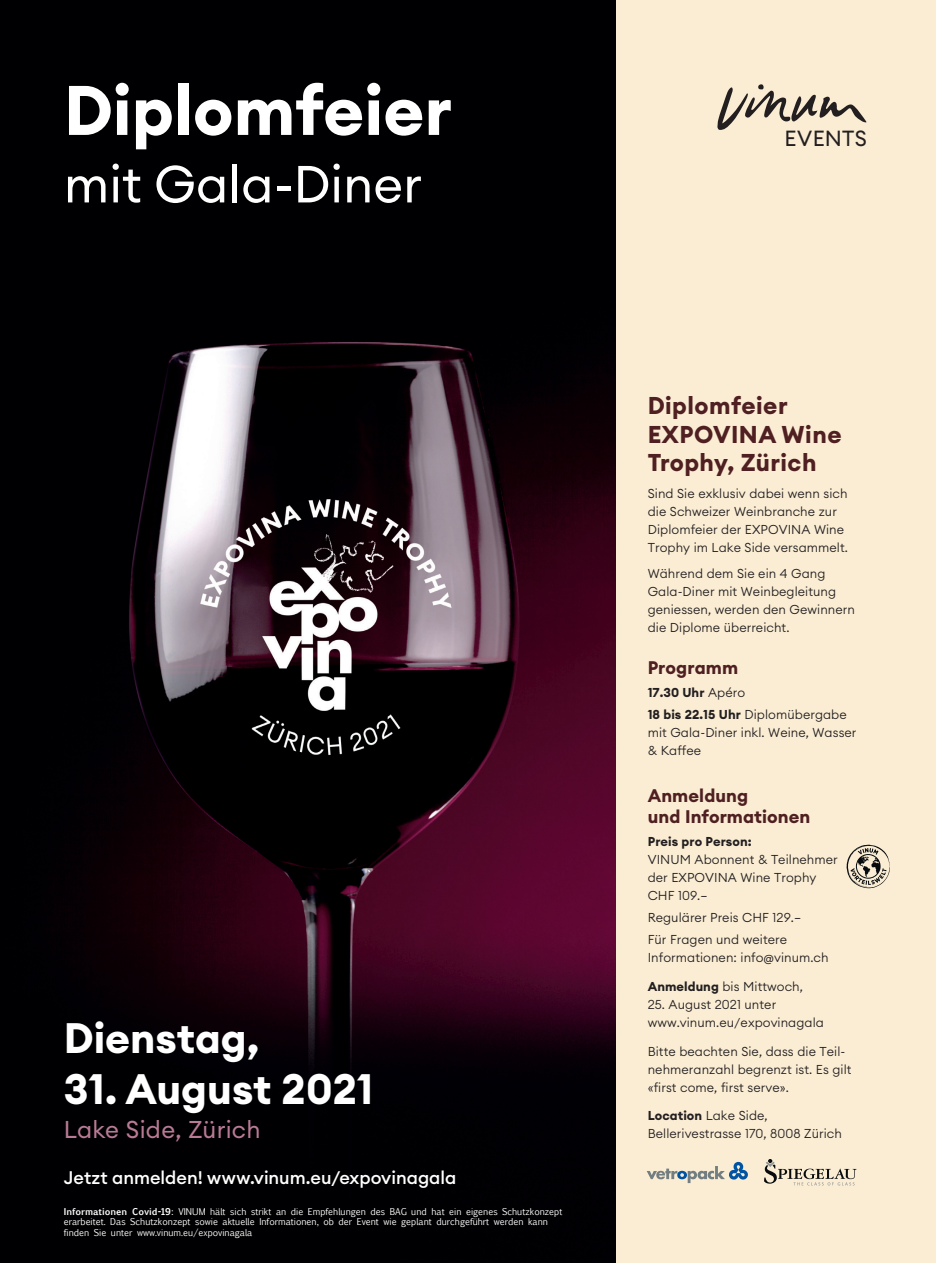
<style>
.page{position:relative;width:936px;height:1263px;background:#fff}
.page>*{position:absolute;margin:0;border:0;box-sizing:border-box;transform-origin:0 0}
.t1{font:700 69px "Euclid Circular A";color:#fff}
.t2{font:51.45px "Euclid Circular A";color:#fff}
.t3{font:700 42px "Euclid Circular A";color:#fff}
.t4{font:700 24px/28.5px "Euclid Circular A";letter-spacing:.02em;color:#4f1f21}
.t5{font:24px "Euclid Circular A";letter-spacing:.01em;color:#b97a95}
.t6{font:21.6px "Euclid Circular A";letter-spacing:.01em;color:#231f20}
.t7{font:500 18px "Euclid Circular A";color:#fff}
.t8{font:700 18px/21px "Euclid Circular A";letter-spacing:.005em;color:#4f1f21}
.t9{font:300 12.75px/18px "Euclid Circular A";letter-spacing:.005em;color:#231f20}
.t10{font:700 12.75px/22.2px "Euclid Circular A";letter-spacing:.005em;color:#231f20}
.t11{font:9px/10.8px "Euphemia UCAS";color:#fff}
.s1{font-weight:700}
.s2{font-weight:300}
</style>
<div class="page">
<img style="left:0;top:0;width:617px;height:1263px">
<div style="left:617px;top:0;width:318px;height:1263px;background:#faedd4"></div>
<svg style="left:846px;top:845px;width:43px;height:43px"></svg>
<svg style="left:646px;top:1162px;width:101px;height:21px"></svg>
<svg style="left:764px;top:1159px;width:92px;height:26px"></svg>
<svg style="left:717px;top:84px;width:150px;height:46px"></svg>
<h1 class="t1" style="left:64px;top:66px;width:390px">Diplomfeier</h1>
<h2 class="t2" style="left:64px;top:151px;width:359px">mit Gala-Diner</h2>
<h3 class="t3" style="left:64px;top:1011px;width:197px">Dienstag,</h3>
<h3 class="t3" style="left:64px;top:1062px;width:311px">31. August 2021</h3>
<h3 class="t5" style="left:64px;top:1114px;width:198px">Lake Side, Zürich</h3>
<h3 class="t7" style="left:64px;top:1166px;width:394px">Jetzt anmelden! www.vinum.eu/expovinagala</h3>
<p class="t11" style="left:64px;top:1206px;width:500px"><span class="s1">Informationen Covid-19:</span> VINUM hält sich strikt an die Empfehlungen des BAG und hat ein eigenes Schutzkonzept erarbeitet. Das Schutzkonzept sowie aktuelle Informationen, ob der Event wie geplant durchgeführt werden kann finden Sie unter www.vinum.eu/expovinagala</p>
<h3 class="t6" style="left:784px;top:124px;width:84px">EVENTS</h3>
<h3 class="t4" style="left:647px;top:392px;width:195px">Diplomfeier<br>EXPOVINA Wine<br>Trophy, Zürich</h3>
<p class="t9" style="left:647px;top:484px;width:202px">Sind Sie exklusiv dabei wenn sich die Schweizer Weinbranche zur<br>Diplomfeier der EXPOVINA Wine<br>Trophy im Lake Side versammelt.</p>
<p class="t9" style="left:647px;top:565px;width:209px">Während dem Sie ein 4 Gang<br>Gala-Diner mit Weinbegleitung geniessen, werden den Gewinnern die Diplome überreicht.</p>
<h3 class="t8" style="left:647px;top:658px;width:92px">Programm</h3>
<p class="t10" style="left:647px;top:681px;width:200px">17.30 Uhr <span class="s2">Apéro<br></span>18 bis 22.15 Uhr <span class="s2">Diplomübergabe</span></p>
<p class="t9" style="left:647px;top:723px;width:210px">mit Gala-Diner inkl. Weine, Wasser &amp; Kaffee</p>
<h3 class="t8" style="left:647px;top:786px;width:164px">Anmeldung<br>und Informationen</h3>
<p class="t10" style="left:647px;top:830px;width:105px">Preis pro Person:</p>
<p class="t9" style="left:647px;top:850px;width:191px">VINUM Abonnent &amp; Teilnehmer der EXPOVINA Wine Trophy<br>CHF 109.–</p>
<p class="t9" style="left:647px;top:906px;width:155px;line-height:22.2px">Regulärer Preis CHF 129.–<br>Für Fragen und weitere</p>
<p class="t9" style="left:647px;top:948px;width:182px">Informationen: info@vinum.ch</p>
<p class="t9" style="left:647px;top:977px;width:157px"><span class="s1">Anmeldung</span> bis Mittwoch,</p>
<p class="t9" style="left:647px;top:995px;width:178px">25. August 2021 unter www.vinum.eu/expovinagala</p>
<p class="t9" style="left:647px;top:1042px;width:205px">Bitte beachten Sie, dass die Teil&shy;nehmeranzahl begrenzt ist. Es gilt «first come, first serve».</p>
<p class="t9" style="left:647px;top:1106px;width:196px"><span class="s1">Location</span> Lake Side,<br>Bellerivestrasse 170, 8008 Zürich</p>
</div>
